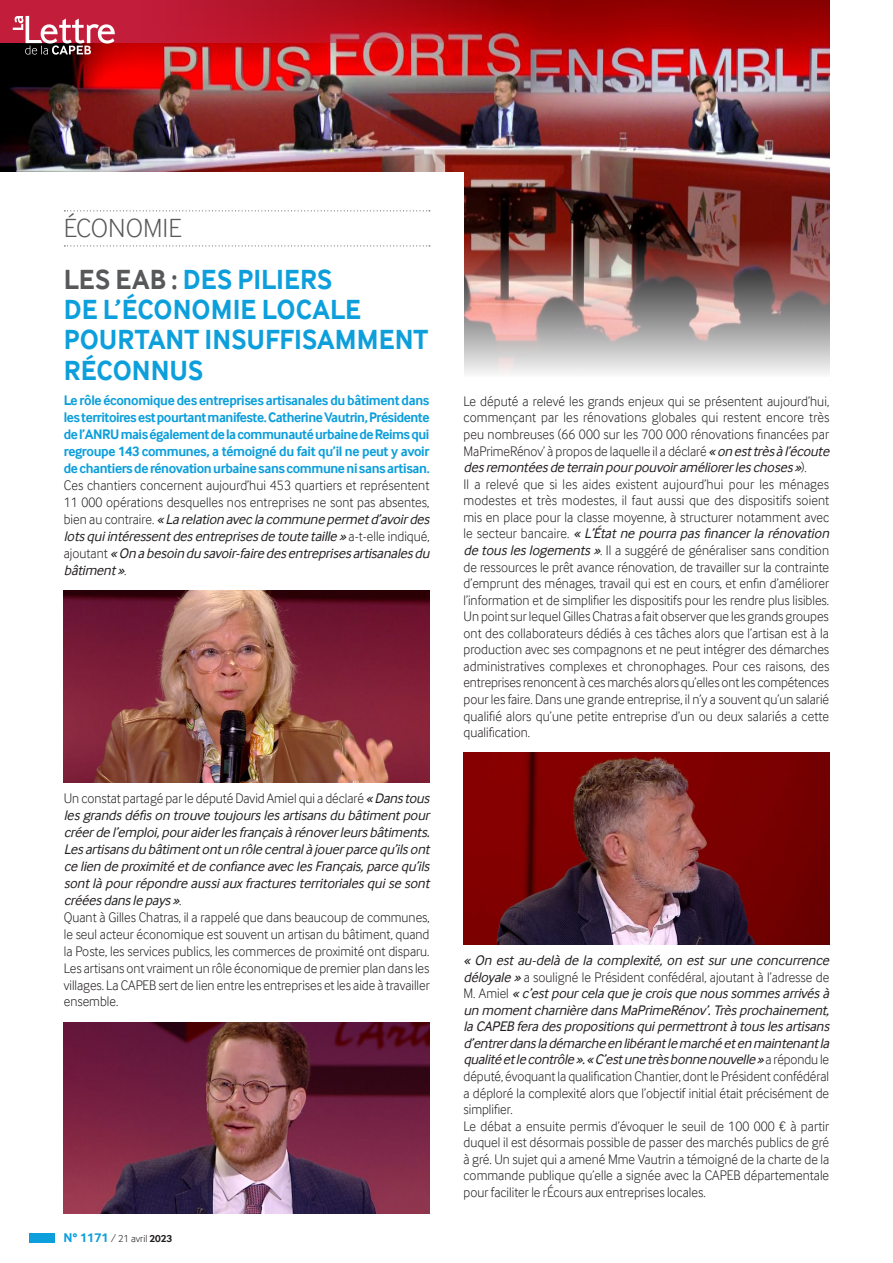
<style>
.page{position:relative;width:893px;height:1263px;background:#fff}
.page>*{position:absolute;margin:0;border:0;box-sizing:border-box;transform-origin:0 0}
.Titre_article{font:700 28.5px/30.5px "Inter Face";color:#0c9fdc;scale:.95 1}
.Chap_Paraph{font:300 27px "Inter Face";color:#57585a}
.Textes_ok{font:300 14.25px/16.5px "Inter Face";color:#231f20;scale:.95 1}
.Textes_ok-2{font:italic 14.25px/16.5px "Inter Face";letter-spacing:-.015em;color:#231f20;text-align:justify}
.Textes_ok-3{font:700 14.25px/17px "Inter Face";letter-spacing:-.025em;color:#0c9fdc;text-align:justify;scale:.95 1}
.t1{font:300 10.5px "Inter Face";color:#231f20}
.s1{color:#57585a}
.s2{font-weight:400;font-style:italic}
.s3{font-weight:300;font-style:normal}
.s4{font-weight:700;font-size:13.05px;color:#0c9fdc}
.s5{font-weight:700}
</style>
<div class="page">
<img style="left:1px;top:0;width:829px;height:374px">
<svg style="left:0;top:0;width:829px;height:43px;background:#ad0d18"></svg>
<svg style="left:13px;top:16px;width:102px;height:39px"></svg>
<div style="left:30px;top:1233px;width:25px;height:10px;background:#0c9fdc"></div>
<div style="left:0;top:172px;width:464px;height:220px;background:#fff"></div>
<svg style="left:64px;top:210px;width:366px;height:1px"></svg>
<svg style="left:64px;top:245px;width:366px;height:1px"></svg>
<img style="left:64px;top:591px;width:365px;height:191px">
<img style="left:64px;top:1022px;width:365px;height:192px">
<img style="left:463px;top:753px;width:366px;height:191px">
<p class="Chap_Paraph" style="left:64px;top:213px;width:119px">ÉCONOMIE</p>
<p class="Titre_article" style="left:64px;top:264px;width:385px"><span class="s1">LES EAB :</span> DES PILIERS<br>DE L’ÉCONOMIE LOCALE<br>POURTANT INSUFFISAMMENT<br>RÉCONNUS</p>
<p class="Textes_ok-3" style="left:64px;top:392px;width:387px">Le rôle économique des entreprises artisanales du bâtiment dans les territoires est pourtant manifeste. Catherine Vautrin, Présidente de l’ANRU mais également de la communauté urbaine de Reims qui regroupe 143 communes, a témoigné du fait qu’il ne peut y avoir de chantiers de rénovation urbaine sans commune ni sans artisan.</p>
<p class="Textes_ok" style="left:64px;top:477px;width:390px;line-height:17px">Ces chantiers concernent aujourd’hui 453 quartiers et représentent 11 000 opérations desquelles nos entreprises ne sont pas absentes, b i e n a u c o n t r a i r e . <span class="s2">«Larelation aveclacommune permetd’avoirdes lotsquiintéressentdesentreprisesde toute taille »</span>a - t - e l l e i n d i q u é , a j o u t a n t <span class="s2">«On abesoin du savoir-faire desentreprisesartisanalesdu bâtiment»</span>.</p>
<p class="Textes_ok-2" style="left:64px;top:790px;width:371px;line-height:17px"><span class="s3">Un constat partagé par le député David Amiel qui a déclaré</span> «Danstous lesgrandsdéfison trouve toujourslesartisansdu bâtimentpour créerde l’emploi,pouraiderlesfrançaisàrénoverleursbâtiments.<br>Lesartisansdu bâtimentontun rôle centralàjouerparce qu’ilsont ce lien de proximité etde confiance aveclesFrançais,parce qu’ils sontlàpourrépondre aussiauxfracturesterritorialesquise sont crééesdansle pays»<span class="s3">.</span></p>
<p class="Textes_ok" style="left:64px;top:908px;width:387px;line-height:17px;text-align:justify">Quant à Gilles Chatras, il a rappelé que dans beaucoup de communes, le seul acteur économique est souvent un artisan du bâtiment, quand la Poste, les services publics, les commerces de proximité ont disparu.<br>Les artisans ont vraiment un rôle économique de premier plan dans les villages. La CAPEB sert de lien entre les entreprises et les aide à travailler ensemble.</p>
<p class="t1" style="left:63px;top:1233px;width:110px"><span class="s4">N° 1171</span> / 21 avril <span class="s5">2023</span></p>
<p class="Textes_ok" style="left:463px;top:393px;width:390px">Le député a relevé les grands enjeux qui se présentent aujourd’hui, commençant par les rénovations globales qui restent encore très peu nombreuses (66 000 sur les 700 000 rénovations financées par MaPrimeRénov’ à propos de laquelle il a déclaré <span class="s2">«on esttrèsàl’écoute desremontéesde terrain pourpouvoiraméliorerleschoses»</span>) .</p>
<p class="Textes_ok" style="left:463px;top:476px;width:390px">Il a relevé que si les aides existent aujourd’hui pour les ménages modestes et très modestes, il faut aussi que des dispositifs soient mis en place pour la classe moyenne, à structurer notamment avec l e s e c t e u r b a n c a i r e . <span class="s2">« L’Étatne pourrapasfinancerlarénovation de tousleslogements»</span>. Il a suggéré de généraliser sans condition de ressources le prêt avance rénovation, de travailler sur la contrainte d’emprunt des ménages, travail qui est en cours, et enfin d’améliorer l’information et de simplifier les dispositifs pour les rendre plus lisibles.<br>Un point sur lequel Gilles Chatras a fait observer que les grands groupes ont des collaborateurs dédiés à ces tâches alors que l’artisan est à la production avec ses compagnons et ne peut intégrer des démarches administratives complexes et chronophages. Pour ces raisons, des entreprises renoncent à ces marchés alors qu’elles ont les compétences pour les faire. Dans une grande entreprise, il n’y a souvent qu’un salarié qualifié alors qu’une petite entreprise d’un ou deux salariés a cette qualification.</p>
<p class="Textes_ok-2" style="left:463px;top:952px;width:371px;text-align:left">« On estau-delàde lacomplexité,on estsurune concurrence déloyale »<span class="s3">a souligné le Président confédéral, ajoutant à l’adresse de M . A m i e l</span> «c’estpourcelaque je croisque noussommesarrivésà un momentcharnière dansMaPrimeRénov’.Trèsprochainement, laCAPEB feradespropositionsquipermettrontàtouslesartisans d’entrerdansladémarche en libérantle marché eten maintenantla qualitéetlecontrôle».«C’estunetrèsbonnenouvelle»<span class="s3">a r é p o n d u l e député, évoquant la qualification Chantier, dont le Président confédéral a déploré la complexité alors que l’objectif initial était précisément de simplifier.</span></p>
<p class="Textes_ok" style="left:463px;top:1117px;width:386px;text-align:justify">Le débat a ensuite permis d’évoquer le seuil de 100 000 € à partir duquel il est désormais possible de passer des marchés publics de gré à gré. Un sujet qui a amené Mme Vautrin a témoigné de la charte de la commande publique qu’elle a signée avec la CAPEB départementale pour faciliter le rÉcours aux entreprises locales.</p>
</div>
